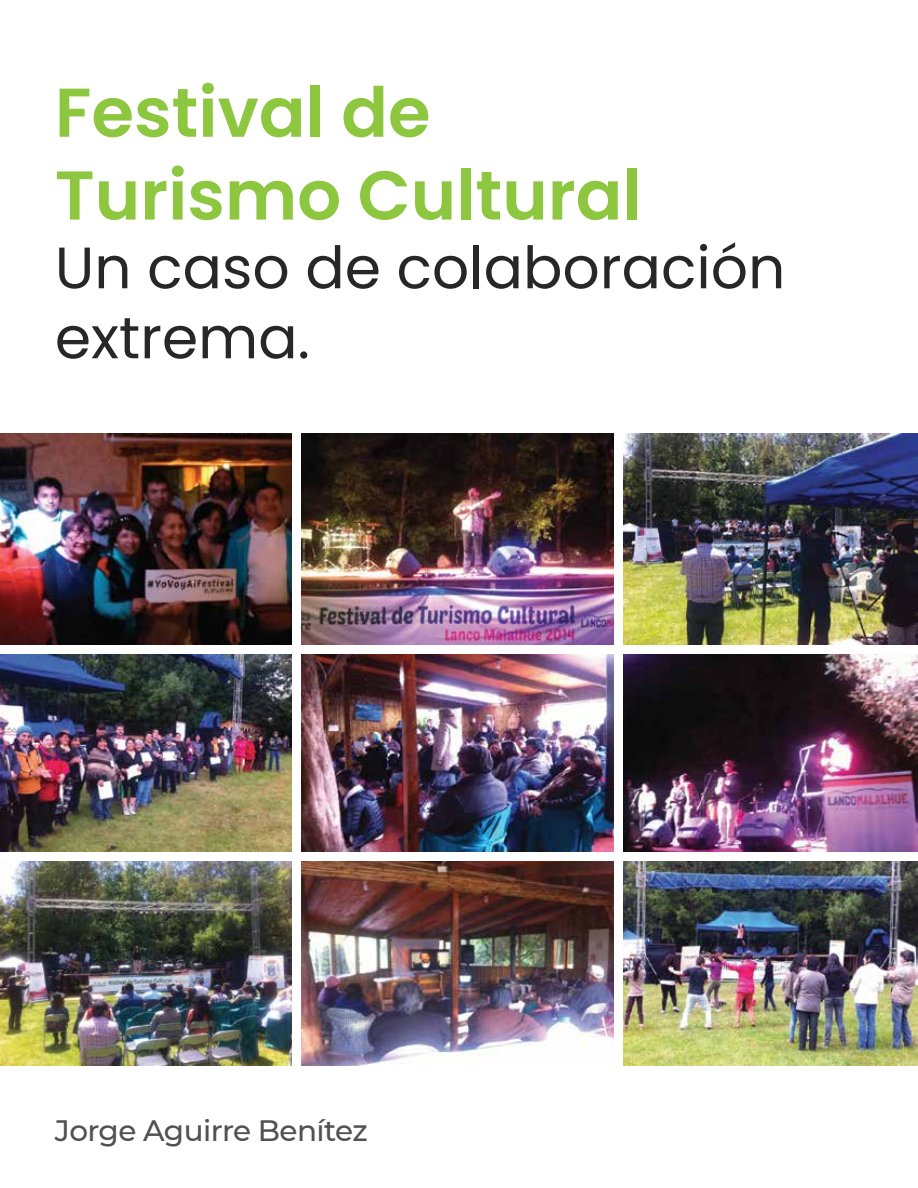
<style>
.page{position:relative;width:918px;height:1188px;background:#fff}
.page>*{position:absolute;margin:0;border:0;box-sizing:border-box;transform-origin:0 0}
.t1{font:600 69px/82.8px "Poppins";color:#8dc63f}
.t2{font:58.35px/70.1px "Poppins";color:#272727}
.t3{font:500 29.4px "Montserrat";letter-spacing:-.02em;color:#515151}
</style>
<div class="page">
<img style="left:0;top:654px;width:918px;height:411px">
<img style="left:0;top:434px;width:292px;height:211px">
<img style="left:301px;top:434px;width:617px;height:211px">
<div style="left:292px;top:413px;width:9px;height:663px;background:#fff"></div>
<div style="left:614px;top:421px;width:9px;height:663px;background:#fff"></div>
<div style="left:0;top:852px;width:918px;height:9px;background:#fff"></div>
<p class="t1" style="left:55px;top:72px;width:588px">Festival de<br>Turismo Cultural</p>
<p class="t2" style="left:55px;top:233px;width:732px">Un caso de colaboración extrema.</p>
<p class="t3" style="left:55px;top:1110px;width:315px">Jorge Aguirre Benítez</p>
</div>
